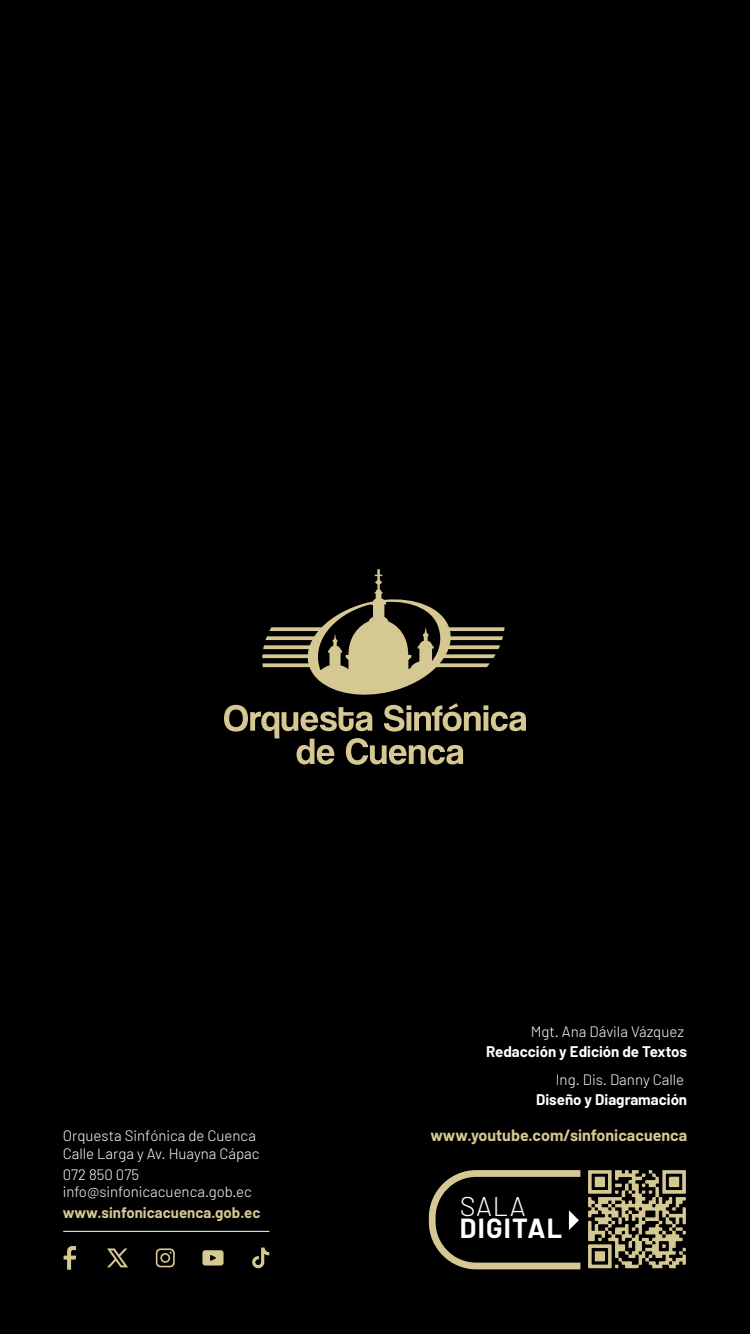
<style>
.page{position:relative;width:750px;height:1334px;background:#000}
.page>*{position:absolute;margin:0;border:0;box-sizing:border-box;transform-origin:0 0}
.t1{font:700 27px "Barlow";letter-spacing:.045em;color:#fff}
.t2{font:300 27px "Barlow";color:#fff}
.t3{font:700 16px "Barlow";color:#d5c893}
.t4{font:300 15px/21.2px "Barlow";color:#fff}
.t5{font:700 15px "Barlow";color:#fffffd}
.t6{font:300 15px "Barlow";color:#fffffd}
.t7{font:700 15px "Barlow";color:#d5c893}
</style>
<div class="page">
<hr style="left:64px;top:1231px;width:205px;height:1px;background:#fff">
<svg style="left:252px;top:1248px;width:17px;height:20px"></svg>
<svg style="left:64px;top:1246px;width:12px;height:24px"></svg>
<svg style="left:156px;top:1248px;width:19px;height:19px"></svg>
<svg style="left:202px;top:1250px;width:22px;height:16px"></svg>
<svg style="left:107px;top:1248px;width:21px;height:19px"></svg>
<svg style="left:588px;top:1170px;width:98px;height:98px"></svg>
<svg style="left:429px;top:1170px;width:151px;height:99px"></svg>
<svg style="left:224px;top:569px;width:302px;height:196px"></svg>
<p class="t6" style="left:531px;top:1022px;width:155px">Mgt. Ana Dávila Vázquez</p>
<p class="t5" style="left:486px;top:1040px;width:203px">Redacción y Edición de Textos</p>
<p class="t6" style="left:556px;top:1071px;width:130px">Ing. Dis. Danny Calle</p>
<p class="t5" style="left:536px;top:1088px;width:153px">Diseño y Diagramación</p>
<p class="t4" style="left:63px;top:1124px;width:195px">Orquesta Sinfónica de Cuenca</p>
<p class="t3" style="left:430px;top:1123px;width:258px">www.youtube.com/sinfonicacuenca</p>
<p class="t4" style="left:63px;top:1142px;width:198px">Calle Larga y Av. Huayna Cápac<br>072 850 075</p>
<p class="t4" style="left:63px;top:1181px;width:191px">info@sinfonicacuenca.gob.ec</p>
<p class="t7" style="left:63px;top:1202px;width:199px">www.sinfonicacuenca.gob.ec</p>
<h1 class="t2" style="left:460px;top:1190px;width:67px">SALA</h1>
<h1 class="t1" style="left:460px;top:1209px;width:104px">DIGITAL</h1>
</div>
